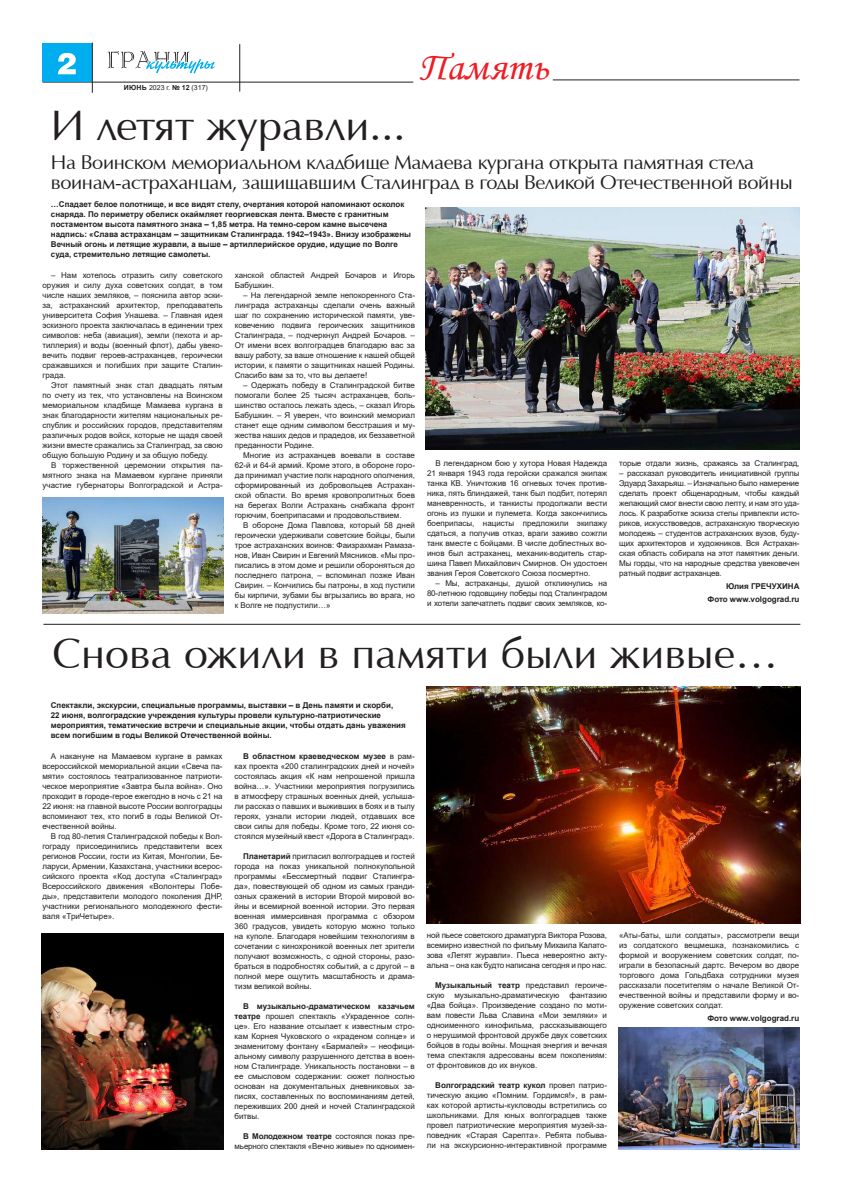
<style>
.page{position:relative;width:842px;height:1191px;background:#fff}
.page>*{position:absolute;margin:0;border:0;box-sizing:border-box;transform-origin:0 0}
.t1{font:43px "AG Opus";color:#231f20}
.t2{font:40px "Monotype Corsiva";color:#ee1d23}
.t3{font:20px/20px "AG Opus";letter-spacing:-.02em;color:#231f20}
.t4{font:8px/10px "Arial";color:#231f20;text-align:justify}
.t5{font:700 8px/10px "Arial";color:#231f20}
.t6{font:7px "Arial";color:#231f20}
.s1{font-weight:700}
</style>
<div class="page">
<hr style="left:43px;top:82px;width:370px;height:1px;background:#231f20">
<hr style="left:239px;top:44px;width:1px;height:48px;background:#231f20">
<div style="left:42px;top:43px;width:50px;height:39px;background:#00aeef"></div>
<hr style="left:92px;top:43px;width:1px;height:50px;background:#231f20">
<svg style="left:58px;top:53px;width:18px;height:21px"></svg>
<svg style="left:108px;top:51px;width:107px;height:23px"></svg>
<hr style="left:553px;top:80px;width:246px;height:1px;background:#231f20">
<img style="left:426px;top:687px;width:374px;height:237px">
<img style="left:618px;top:1028px;width:181px;height:121px">
<img style="left:41px;top:933px;width:182px;height:216px">
<img style="left:426px;top:207px;width:373px;height:243px">
<img style="left:43px;top:497px;width:180px;height:117px">
<hr style="left:43px;top:624px;width:757px;height:1px;background:#231f20">
<p class="t6" style="left:124px;top:83px;width:86px"><span class="s1">ИЮНЬ</span> 2023 г. <span class="s1">№ 12</span> (317)</p>
<h2 class="t2" style="left:419px;top:42px;width:130px">Память</h2>
<h1 class="t1" style="left:51px;top:101px;width:356px">И летят журавли...</h1>
<h3 class="t3" style="left:51px;top:152px;width:743px">На Воинском мемориальном кладбище Мамаева кургана открыта памятная стела воинам-астраханцам, защищавшим Сталинград в годы Великой Отечественной войны</h3>
<p class="t5" style="left:51px;top:200px;width:362px">…Спадает белое полотнище, и все видят стелу, очертания которой напоминают осколок снаряда. По периметру обелиск окаймляет георгиевская лента. Вместе с гранитным постаментом высота памятного знака – 1,85 метра. На темно-сером камне высечена надпись: «Слава астраханцам – защитникам Сталинграда. 1942–1943». Внизу изображены Вечный огонь и летящие журавли, а выше – артиллерийское орудие, идущие по Волге суда, стремительно летящие самолеты.</p>
<p class="t4" style="left:43px;top:270px;width:182px;text-indent:9px">– Нам хотелось отразить силу советского оружия и силу духа советских солдат, в том числе наших земляков, – пояснила автор эски&shy;за, астраханский архитектор, преподаватель университета София Унашева. – Главная идея эскизного проекта заключалась в единении трех символов: неба (авиация), земли (пехота и ар&shy;тиллерия) и воды (военный флот), дабы увеко&shy;вечить подвиг героев-астраханцев, героически сражавшихся и погибших при защите Сталин&shy;града.</p>
<p class="t4" style="left:43px;top:380px;width:182px;text-indent:9px">Этот памятный знак стал двадцать пятым по счету из тех, что установлены на Воинском мемориальном кладбище Мамаева кургана в знак благодарности жителям национальных ре&shy;спублик и российских городов, представителям различных родов войск, которые не щадя своей жизни вместе сражались за Сталинград, за свою общую большую Родину и за общую победу.</p>
<p class="t4" style="left:43px;top:460px;width:182px;text-indent:9px">В торжественной церемонии открытия па&shy;мятного знака на Мамаевом кургане приняли участие губернаторы Волгоградской и Астра-</p>
<p class="t4" style="left:235px;top:270px;width:182px">ханской областей Андрей Бочаров и Игорь<br>Бабушкин.</p>
<p class="t4" style="left:235px;top:290px;width:182px;text-indent:9px">– На легендарной земле непокоренного Ста&shy;линграда астраханцы сделали очень важный шаг по сохранению исторической памяти, уве&shy;ковечению подвига героических защитников Сталинграда, – подчеркнул Андрей Бочаров. – От имени всех волгоградцев благодарю вас за вашу работу, за ваше отношение к нашей общей истории, к памяти о защитниках нашей Родины.<br>Спасибо вам за то, что вы делаете!</p>
<p class="t4" style="left:235px;top:380px;width:182px;text-indent:9px">– Одержать победу в Сталинградской битве помогали более 25 тысяч астраханцев, боль&shy;шинство осталось лежать здесь, – сказал Игорь Бабушкин. – Я уверен, что воинский мемориал станет еще одним символом бесстрашия и му&shy;жества наших дедов и прадедов, их беззаветной преданности Родине.</p>
<p class="t4" style="left:235px;top:450px;width:182px;text-indent:9px">Многие из астраханцев воевали в составе 62-й и 64-й армий. Кроме этого, в обороне горо&shy;да принимал участие полк народного ополчения, сформированный из добровольцев Астрахан&shy;ской области. Во время кровопролитных боев на берегах Волги Астрахань снабжала фронт горючим, боеприпасами и продовольствием.</p>
<p class="t4" style="left:235px;top:520px;width:182px;text-indent:9px">В обороне Дома Павлова, который 58 дней героически удерживали советские бойцы, были трое астраханских воинов: Фаизрахман Рамаза&shy;нов, Иван Свирин и Евгений Мясников. «Мы про&shy;писались в этом доме и решили обороняться до последнего патрона, – вспоминал позже Иван Свирин. – Кончились бы патроны, в ход пустили бы кирпичи, зубами бы вгрызались во врага, но к Волге не подпустили…»</p>
<p class="t4" style="left:427px;top:458px;width:182px;text-indent:9px">В легендарном бою у хутора Новая Надежда 21 января 1943 года геройски сражался экипаж танка КВ. Уничтожив 16 огневых точек против&shy;ника, пять блиндажей, танк был подбит, потерял маневренность, и танкисты продолжали вести огонь из пушки и пулемета. Когда закончились боеприпасы, нацисты предложили экипажу сдаться, а получив отказ, враги заживо сожгли танк вместе с бойцами. В числе доблестных во&shy;инов был астраханец, механик-водитель стар&shy;шина Павел Михайлович Смирнов. Он удостоен звания Героя Советского Союза посмертно.</p>
<p class="t4" style="left:427px;top:578px;width:182px;text-indent:9px">– Мы, астраханцы, душой откликнулись на 80-летнюю годовщину победы под Сталинградом и хотели запечатлеть подвиг своих земляков, ко-</p>
<p class="t4" style="left:619px;top:458px;width:182px">торые отдали жизнь, сражаясь за Сталинград,</p>
<p class="t4" style="left:619px;top:468px;width:182px">– рассказал руководитель инициативной группы Эдуард Захарьяш. – Изначально было намерение сделать проект общенародным, чтобы каждый желающий смог внести свою лепту, и нам это уда&shy;лось. К разработке эскиза стелы привлекли исто&shy;риков, искусствоведов, астраханскую творческую молодежь – студентов астраханских вузов, буду&shy;щих архитекторов и художников. Вся Астрахан&shy;ская область собирала на этот памятник деньги.<br>Мы горды, что на народные средства увековечен ратный подвиг астраханцев.</p>
<p class="t5" style="left:707px;top:580px;width:93px;line-height:12.8px;text-align:right">Юлия ГРЕЧУХИНА<br>Фото www.volgograd.ru</p>
<h1 class="t1" style="left:53px;top:629px;width:727px">Снова ожили в памяти были живые…</h1>
<p class="t5" style="left:51px;top:700px;width:357px">Спектакли, экскурсии, специальные программы, выставки – в День памяти и скорби,<br>22 июня, волгоградские учреждения культуры провели культурно-патриотические мероприятия, тематические встречи и специальные акции, чтобы отдать дань уважения всем погибшим в годы Великой Отечественной войны.</p>
<p class="t4" style="left:42px;top:751px;width:182px;text-indent:9px">А накануне на Мамаевом кургане в рамках всероссийской мемориальной акции «Свеча па&shy;мяти» состоялось театрализованное патриоти&shy;ческое мероприятие «Завтра была война». Оно проходит в городе-герое ежегодно в ночь с 21 на 22 июня: на главной высоте России волгоградцы вспоминают тех, кто погиб в годы Великой От&shy;ечественной войны.</p>
<p class="t4" style="left:42px;top:831px;width:182px;text-indent:9px">В год 80-летия Сталинградской победы к Вол&shy;гограду присоединились представители всех регионов России, гости из Китая, Монголии, Бе&shy;ларуси, Армении, Казахстана, участники всерос&shy;сийского проекта «Код доступа «Сталинград» Всероссийского движения «Волонтеры Побе&shy;ды», представители молодого поколения ДНР, участники регионального молодежного фести&shy;валя «ТриЧетыре».</p>
<p class="t4" style="left:235px;top:751px;width:182px;text-indent:9px"><span class="s1">В областном краеведческом музее</span> в рам&shy;ках проекта «200 сталинградских дней и ночей» состоялась акция «К нам непрошеной пришла война…». Участники мероприятия погрузились в атмосферу страшных военных дней, услыша&shy;ли рассказ о павших и выживших в боях и в тылу героях, узнали истории людей, отдавших все свои силы для победы. Кроме того, 22 июня со&shy;стоялся музейный квест «Дорога в Сталинград».</p>
<p class="t4" style="left:235px;top:851px;width:182px;text-indent:9px"><span class="s1">Планетарий</span> пригласил волгоградцев и гостей города на показ уникальной полнокупольной программы «Бессмертный подвиг Сталингра&shy;да», повествующей об одном из самых гранди&shy;озных сражений в истории Второй мировой во&shy;йны и всемирной военной истории. Это первая военная иммерсивная программа с обзором 360 градусов, увидеть которую можно только на куполе. Благодаря новейшим технологиям в сочетании с кинохроникой военных лет зрители получают возможность, с одной стороны, разо&shy;браться в подробностях событий, а с другой – в полной мере ощутить масштабность и драма&shy;тизм великой войны.</p>
<p class="t4" style="left:235px;top:1001px;width:182px;text-indent:9px"><span class="s1">В музыкально-драматическом казачьем театре</span> прошел спектакль «Украденное солн&shy;це». Его название отсылает к известным стро&shy;кам Корнея Чуковского о «краденом солнце» и знаменитому фонтану «Бармалей» – неофици&shy;альному символу разрушенного детства в воен&shy;ном Сталинграде. Уникальность постановки – в ее смысловом содержании: сюжет полностью основан на документальных дневниковых за&shy;писях, составленных по воспоминаниям детей, переживших 200 дней и ночей Сталинградской битвы.</p>
<p class="t4" style="left:235px;top:1131px;width:182px;text-align:right"><span class="s1">В Молодежном театре</span> состоялся показ пре&shy;мьерного спектакля «Вечно живые» по одноимен-</p>
<p class="t4" style="left:427px;top:930px;width:182px">ной пьесе советского драматурга Виктора Розова, всемирно известной по фильму Михаила Калато&shy;зова «Летят журавли». Пьеса невероятно акту&shy;альна – она как будто написана сегодня и про нас.</p>
<p class="t4" style="left:427px;top:980px;width:182px;text-indent:9px"><span class="s1">Музыкальный театр</span> представил героиче&shy;скую музыкально-драматическую фантазию «Два бойца». Произведение создано по моти&shy;вам повести Льва Славина «Мои земляки» и одноименного кинофильма, рассказывающего о нерушимой фронтовой дружбе двух советских бойцов в годы войны. Мощная энергия и вечная тема спектакля адресованы всем поколениям: от фронтовиков до их внуков.</p>
<p class="t4" style="left:427px;top:1080px;width:182px;text-indent:9px"><span class="s1">Волгоградский театр кукол</span> провел патрио&shy;тическую акцию «Помним. Гордимся!», в рам&shy;ках которой артисты-кукловоды встретились со школьниками. Для юных волгоградцев также провел патриотические мероприятия музей-за&shy;поведник «Старая Сарепта». Ребята побыва&shy;ли на экскурсионно-интерактивной программе</p>
<p class="t4" style="left:619px;top:930px;width:182px">«Аты-баты, шли солдаты», рассмотрели вещи из солдатского вещмешка, познакомились с формой и вооружением советских солдат, по&shy;играли в безопасный дартс. Вечером во дворе торгового дома Гольдбаха сотрудники музея рассказали посетителям о начале Великой От&shy;ечественной войны и представили форму и во&shy;оружение советских солдат.</p>
<p class="t5" style="left:707px;top:1013px;width:93px">Фото www.volgograd.ru</p>
</div>
